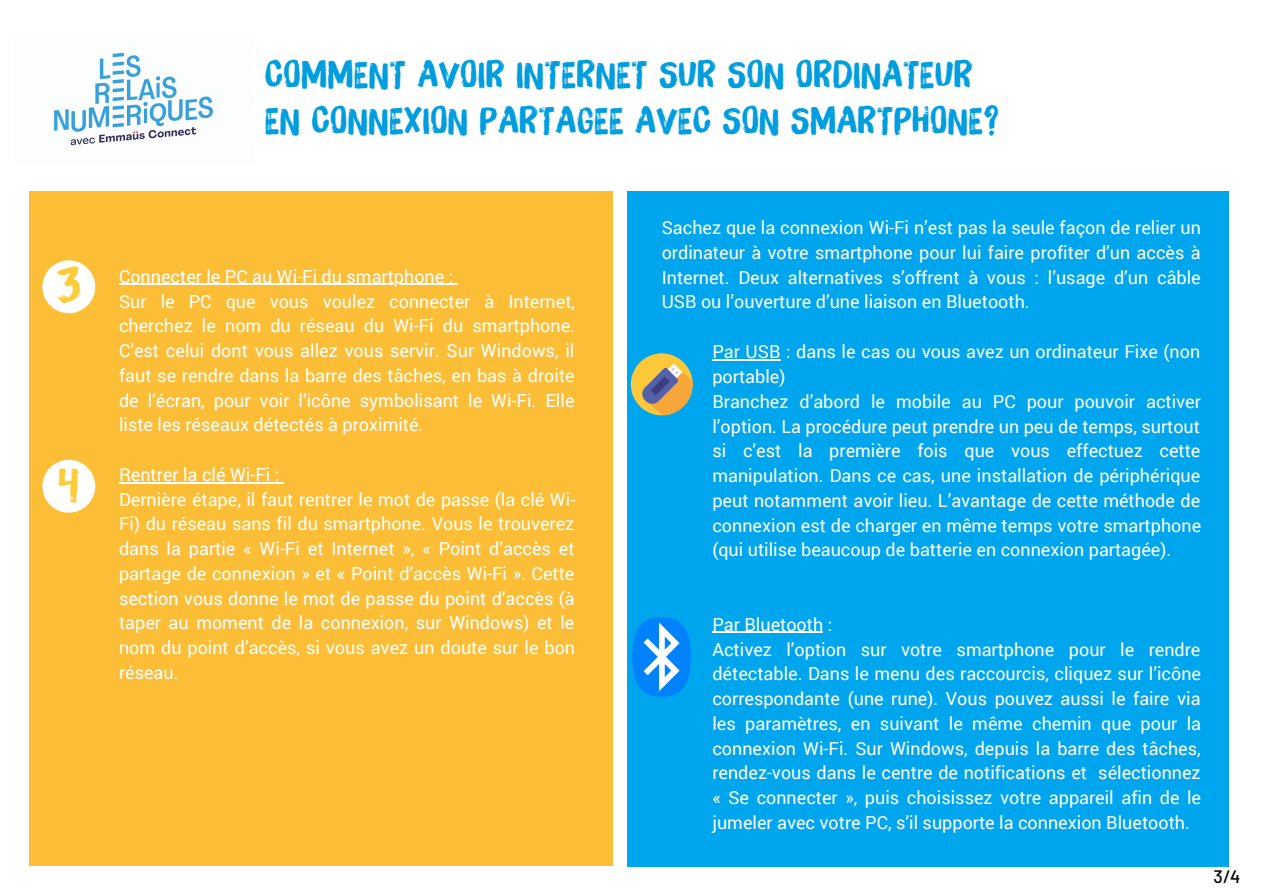
<style>
.page{position:relative;width:1263px;height:894px;background:#fff}
.page>*{position:absolute;margin:0;border:0;box-sizing:border-box;transform-origin:0 0}
.t1{font:47.25px "Brush Up";color:#fecc38}
.t2{font:36px "Brush Up";letter-spacing:.03em;color:#009ddf}
.t3{font:18px/24.8px "Roboto";color:#fff;text-align:justify}
.t4{font:500 18px "Barlow";color:#000}
</style>
<div class="page">
<div style="left:29px;top:191px;width:584px;height:674px;background:#fcbe37"></div>
<div style="left:627px;top:191px;width:601px;height:675px;background:#00a6ed"></div>
<div style="left:42px;top:260px;width:53px;height:53px;background:#fff;border-radius:50%"></div>
<hr style="left:119px;top:284px;width:335px;height:1px;background:#fff">
<hr style="left:119px;top:482px;width:161px;height:1px;background:#fff">
<hr style="left:712px;top:359px;width:68px;height:1px;background:#fff">
<hr style="left:712px;top:631px;width:111px;height:1px;background:#fff">
<svg style="left:631px;top:353px;width:62px;height:62px"></svg>
<svg style="left:632px;top:617px;width:59px;height:79px"></svg>
<div style="left:42px;top:459px;width:53px;height:53px;background:#fff;border-radius:50%"></div>
<img style="left:54px;top:52px;width:159px;height:94px">
<p class="t2" style="left:265px;top:58px;width:709px">COMMENT AVOIR INTERNET SUR SON ORDINATEUR</p>
<p class="t2" style="left:265px;top:104px;width:735px">EN CONNEXION PARTAGEE AVEC SON SMARTPHONE?</p>
<p class="t1" style="left:57px;top:263px;width:26px">3</p>
<p class="t3" style="left:119px;top:263px;width:336px">Connecter le PC au Wi-Fi du smartphone :</p>
<p class="t3" style="left:119px;top:288px;width:458px">Sur le PC que vous voulez connecter à Internet, cherchez le nom du réseau du Wi-Fi du smartphone.<br>C’est celui dont vous allez vous servir. Sur Windows, il faut se rendre dans la barre des tâches, en bas à droite de l’écran, pour voir l’icône symbolisant le Wi-Fi. Elle liste les réseaux détectés à proximité.</p>
<p class="t3" style="left:119px;top:461px;width:162px">Rentrer la clé Wi-Fi :</p>
<p class="t3" style="left:119px;top:486px;width:458px">Dernière étape, il faut rentrer le mot de passe (la clé Wi-Fi) du réseau sans fil du smartphone. Vous le trouverez dans la partie « Wi-Fi et Internet », « Point d’accès et partage de connexion » et « Point d’accès Wi-Fi ». Cette section vous donne le mot de passe du point d’accès (à taper au moment de la connexion, sur Windows) et le nom du point d’accès, si vous avez un doute sur le bon réseau.</p>
<p class="t1" style="left:58px;top:462px;width:22px">4</p>
<p class="t3" style="left:662px;top:215px;width:541px">Sachez que la connexion Wi-Fi n’est pas la seule façon de relier un ordinateur à votre smartphone pour lui faire profiter d’un accès à Internet. Deux alternatives s’offrent à vous : l’usage d’un câble USB ou l’ouverture d’une liaison en Bluetooth.</p>
<p class="t3" style="left:712px;top:339px;width:489px">Par USB : dans le cas ou vous avez un ordinateur Fixe (non portable)</p>
<p class="t3" style="left:712px;top:388px;width:490px">Branchez d’abord le mobile au PC pour pouvoir activer l’option. La procédure peut prendre un peu de temps, surtout si c’est la première fois que vous effectuez cette manipulation. Dans ce cas, une installation de périphérique peut notamment avoir lieu. L’avantage de cette méthode de connexion est de charger en même temps votre smartphone (qui utilise beaucoup de batterie en connexion partagée).</p>
<p class="t3" style="left:712px;top:611px;width:121px">Par Bluetooth :</p>
<p class="t3" style="left:712px;top:636px;width:490px">Activez l’option sur votre smartphone pour le rendre détectable. Dans le menu des raccourcis, cliquez sur l’icône correspondante (une rune). Vous pouvez aussi le faire via les paramètres, en suivant le même chemin que pour la connexion Wi-Fi. Sur Windows, depuis la barre des tâches, rendez-vous dans le centre de notifications et sélectionnez « Se connecter », puis choisissez votre appareil afin de le jumeler avec votre PC, s’il supporte la connexion Bluetooth.</p>
<p class="t4" style="left:1214px;top:864px;width:28px">3/4</p>
</div>
